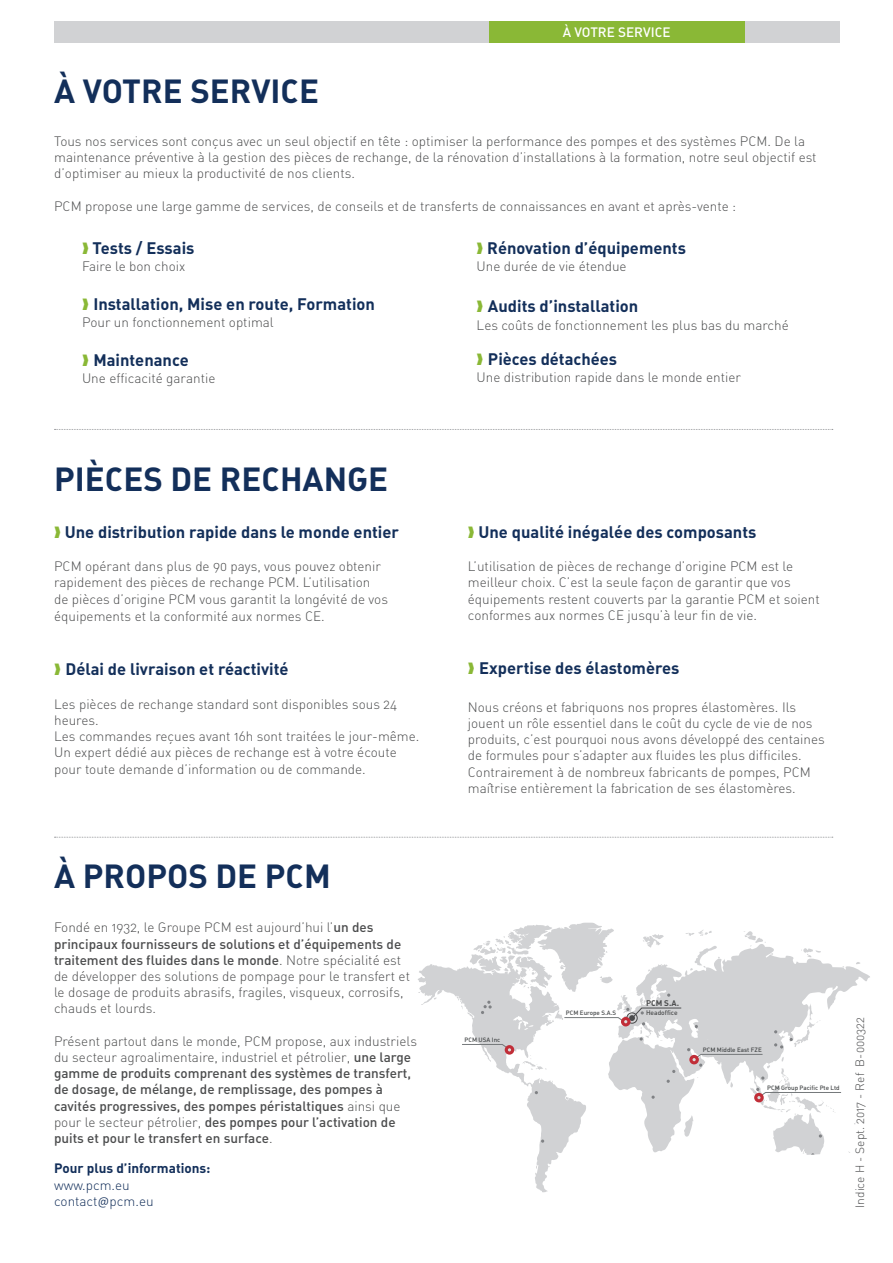
<style>
.page{position:relative;width:893px;height:1263px;background:#fff}
.page>*{position:absolute;margin:0;border:0;box-sizing:border-box;transform-origin:0 0}
.Normal_e{font:33px "DIN Bold Alternate";color:#132f5a}
.Normal_e-2{font:16.5px "DIN Bold Alternate";color:#132f5a}
.Normal_e-3{font:13.5px/16.2px "DIN Light Alternate";color:#4b4c4d}
.Normal_e-4{font:13.5px/16.2px "DIN Medium Alternate";color:#4b4c4d}
.Normal_e-5{font:13.5px "DIN Light Alternate";color:#132f5a}
.Normal_e-6{font:13.5px "DIN Bold Alternate";color:#132f5a}
.t1{font:13.5px "DIN Medium Alternate";color:#fff}
.t2{font:12px "DIN Light Alternate";color:#4b4c4d}
.t3{font:8.1px "DIN Bold Alternate";color:#4b4c4d}
.t4{font:6.6px "DIN Medium Alternate";color:#4b4c4d}
.t5{font:6.3px "DIN Medium Alternate";color:#454849}
.s1{font-family:"DIN Medium Alternate"}
.s2{font-family:"DIN Light Alternate"}
.s3{font-family:"Calibri";font-weight:300}
</style>
<div class="page">
<hr style="left:892px;top:606px;width:1px;height:195px;background:#263d64">
<div style="left:54px;top:21px;width:785px;height:22px;background:#d1d2d4"></div>
<div style="left:489px;top:21px;width:255px;height:22px;background:#8ab836"></div>
<svg style="left:55px;top:429px;width:778px;height:1px"></svg>
<svg style="left:418px;top:922px;width:442px;height:270px"></svg>
<svg style="left:55px;top:837px;width:778px;height:1px"></svg>
<p class="Normal_e" style="left:54px;top:70px;width:266px">À VOTRE SERVICE</p>
<p class="t1" style="left:563px;top:23px;width:109px">À VOTRE SERVICE</p>
<p class="Normal_e-3" style="left:54px;top:133px;width:764px">Tous nos services sont conçus avec un seul objectif en tête : optimiser la performance des pompes et des systèmes PCM. De la maintenance préventive à la gestion des pièces de rechange, de la rénovation d’installations à la formation, notre seul objectif est d’optimiser au mieux la productivité de nos clients.</p>
<p class="Normal_e-3" style="left:54px;top:197px;width:683px">PCM propose une large gamme de services, de conseils et de transferts de connaissances en avant et après-vente :</p>
<p class="Normal_e-2" style="left:93px;top:237px;width:103px">Tests / Essais</p>
<p class="Normal_e-3" style="left:82px;top:258px;width:105px">Faire le bon choix</p>
<p class="Normal_e-2" style="left:93px;top:293px;width:283px">Installation, Mise en route, Formation</p>
<p class="Normal_e-3" style="left:82px;top:314px;width:193px">Pour un fonctionnement optimal</p>
<p class="Normal_e-2" style="left:93px;top:349px;width:97px">Maintenance</p>
<p class="Normal_e-3" style="left:82px;top:370px;width:135px">Une efficacité garantie</p>
<p class="Normal_e-2" style="left:487px;top:237px;width:200px">Rénovation d’équipements</p>
<p class="Normal_e-3" style="left:477px;top:258px;width:152px">Une durée de vie étendue</p>
<p class="Normal_e-2" style="left:488px;top:296px;width:152px">Audits d’installation</p>
<p class="Normal_e-3" style="left:477px;top:317px;width:314px">Les coûts de fonctionnement les plus bas du marché</p>
<p class="Normal_e-2" style="left:488px;top:348px;width:131px">Pièces détachées</p>
<p class="Normal_e-3" style="left:477px;top:369px;width:266px">Une distribution rapide dans le monde entier</p>
<p class="Normal_e" style="left:54px;top:457px;width:335px">PIÈCES DE RECHANGE</p>
<p class="Normal_e-2" style="left:65px;top:521px;width:336px">Une distribution rapide dans le monde entier</p>
<p class="Normal_e-3" style="left:54px;top:558px;width:335px">PCM opérant dans plus de 90 pays, vous pouvez obtenir rapidement des pièces de rechange PCM. L’utilisation de pièces d’origine PCM vous garantit la longévité de vos équipements et la conformité aux normes CE.</p>
<p class="Normal_e-2" style="left:65px;top:658px;width:225px">Délai de livraison et réactivité</p>
<p class="Normal_e-3" style="left:54px;top:695px;width:345px">Les pièces de rechange standard sont disponibles sous 24 heures.</p>
<p class="Normal_e-3" style="left:54px;top:727px;width:367px;line-height:16.8px">Les commandes reçues avant 16h sont traitées le jour-même.<br>Un expert dédié aux pièces de rechange est à votre écoute pour toute demande d’information ou de commande.</p>
<p class="Normal_e" style="left:54px;top:854px;width:278px">À PROPOS DE PCM</p>
<p class="Normal_e-3" style="left:54px;top:919px;width:358px">Fondé en 1932, le Groupe PCM est aujourd’hui l’<span class="s1">un des principaux fournisseurs de solutions et d’équipements de traitement des fluides dans le monde</span>. Notre spécialité est de développer des solutions de pompage pour le transfert et le dosage de produits abrasifs, fragiles, visqueux, corrosifs, chauds et lourds.</p>
<p class="Normal_e-4" style="left:54px;top:1032px;width:365px"><span class="s2">Présent partout dans le monde, PCM propose, aux industriels du secteur agroalimentaire, industriel et pétrolier,</span> une large gamme de produits comprenant des systèmes de transfert, de dosage, de mélange, de remplissage, des pompes à cavités progressives, des pompes péristaltiques <span class="s2">ainsi que pour le secteur pétrolier,</span> des pompes pour l’activation de puits et pour le transfert en surface<span class="s2">.</span></p>
<p class="Normal_e-6" style="left:54px;top:1160px;width:158px">Pour plus d’informations:</p>
<p class="Normal_e-5" style="left:54px;top:1176px;width:77px">www.pcm.eu</p>
<p class="Normal_e-5" style="left:54px;top:1193px;width:101px">contact<span class="s3">@</span>pcm.eu</p>
<p class="Normal_e-2" style="left:478px;top:521px;width:279px">Une qualité inégalée des composants</p>
<p class="Normal_e-3" style="left:468px;top:558px;width:353px">L’utilisation de pièces de rechange d’origine PCM est le meilleur choix. C’est la seule façon de garantir que vos équipements restent couverts par la garantie PCM et soient conformes aux normes CE jusqu’à leur fin de vie.</p>
<p class="Normal_e-2" style="left:479px;top:657px;width:202px">Expertise des élastomères</p>
<p class="Normal_e-3" style="left:468px;top:699px;width:358px">Nous créons et fabriquons nos propres élastomères. Ils jouent un rôle essentiel dans le coût du cycle de vie de nos produits, c’est pourquoi nous avons développé des centaines de formules pour s’adapter aux fluides les plus difficiles.<br>Contrairement à de nombreux fabricants de pompes, PCM maîtrise entièrement la fabrication de ses élastomères.</p>
<p class="t5" style="left:464px;top:1036px;width:37px">PCM USA Inc</p>
<p class="t5" style="left:566px;top:1009px;width:52px">PCM Europe S.A.S</p>
<p class="t3" style="left:646px;top:997px;width:35px">PCM S.A.</p>
<p class="t4" style="left:646px;top:1008px;width:33px">Headoffice</p>
<p class="t5" style="left:703px;top:1045px;width:60px">PCM Middle East FZE</p>
<p class="t5" style="left:767px;top:1083px;width:74px">PCM Group Pacific Pte Ltd</p>
<p class="t2" style="left:852px;top:1208px;width:192px;rotate:-90deg">Indice H - Sept. 2017 - Ref B-000322</p>
</div>
